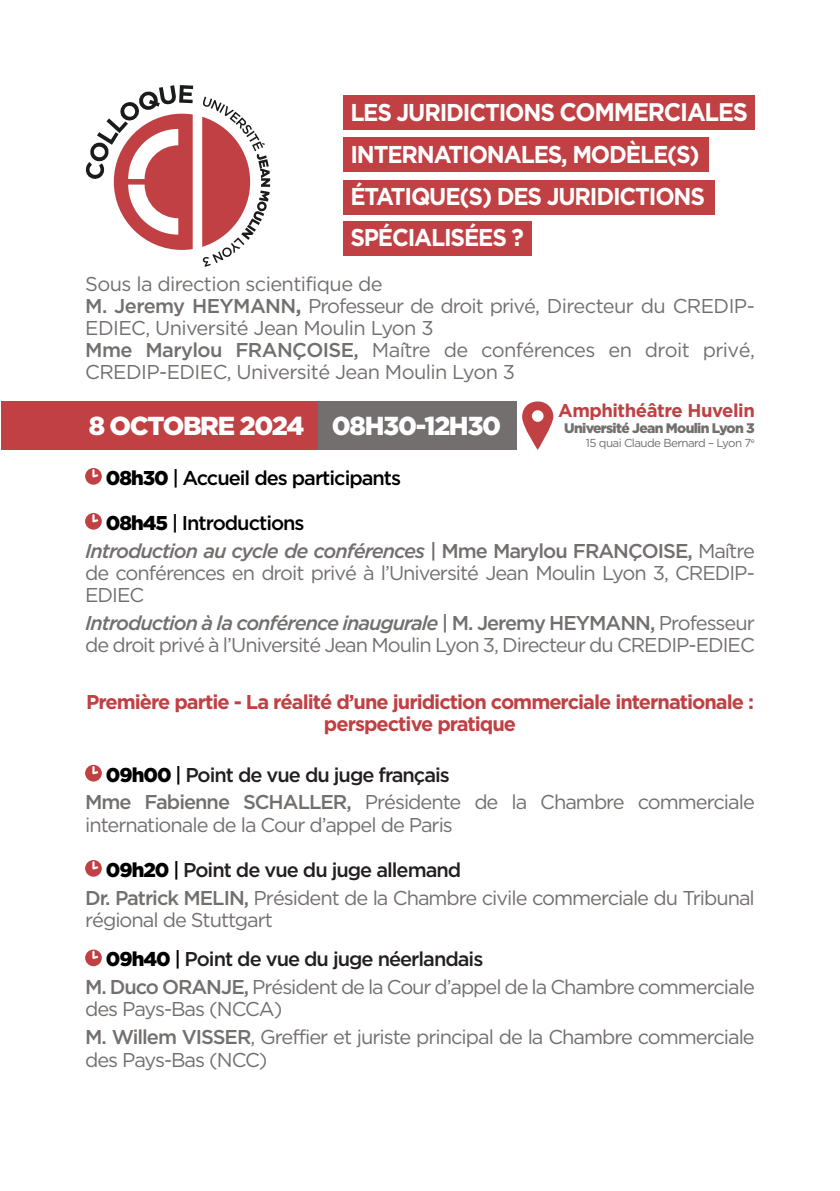
<style>
.page{position:relative;width:840px;height:1191px;background:#fff}
.page>*{position:absolute;margin:0;border:0;box-sizing:border-box;transform-origin:0 0}
.Date-Heure_Inter{font:900 26px "Gotham";letter-spacing:-.05em;color:#fff}
.TITRE{font:700 24.4px "Gotham";letter-spacing:-.05em;color:#fff;scale:.94 1}
.Sous-titre_Inter{font:20px/22.2px "Gotham";letter-spacing:-.05em;color:#736f6e}
.Adresse{font:20px/22px "Gotham";letter-spacing:-.03em;color:#736f6e}
.Sous-titre_Inter-2{font:500 20px "Gotham";letter-spacing:-.05em;color:#231f20}
.Sous-titre_Inter-3{font:700 20px/22.2px "Gotham";letter-spacing:-.05em;color:#c04043;text-align:center}
.Sous-titre_Inter-4{font:500 20px "Gotham";letter-spacing:-.05em;color:#000001}
.Contact{font:700 18.4px "Gotham";letter-spacing:-.025em;color:#c04043}
.Contact-2{font:900 13.8px "Gotham";letter-spacing:-.05em;color:#736f6e}
.Contact-3{font:11.6px "Gotham";letter-spacing:-.05em;color:#736f6e}
.s1{font-size:25.4px}
.s2{font-weight:500}
.s3{font-weight:700}
.s4{font-weight:900}
.s5{font-weight:500;font-style:italic}
.s6{font-weight:900;color:#000001}
.s7{color:#000001}
</style>
<div class="page">
<svg style="left:85px;top:468px;width:17px;height:17px"></svg>
<svg style="left:85px;top:513px;width:17px;height:16px"></svg>
<svg style="left:85px;top:765px;width:17px;height:16px"></svg>
<svg style="left:85px;top:860px;width:17px;height:16px"></svg>
<svg style="left:85px;top:949px;width:17px;height:17px"></svg>
<div style="left:1px;top:402px;width:317px;height:48px;background:#c04043"></div>
<div style="left:317px;top:402px;width:199px;height:48px;background:#736f6e"></div>
<div style="left:343px;top:96px;width:411px;height:34px;background:#c04043"></div>
<div style="left:343px;top:137px;width:365px;height:35px;background:#c04043"></div>
<svg style="left:85px;top:85px;width:108px;height:165px"></svg>
<svg style="left:202px;top:97px;width:68px;height:170px"></svg>
<svg style="left:522px;top:401px;width:31px;height:49px"></svg>
<div style="left:343px;top:180px;width:371px;height:35px;background:#c04043"></div>
<div style="left:343px;top:221px;width:189px;height:35px;background:#c04043"></div>
<p class="TITRE" style="left:350px;top:98px;width:424px">LES JURIDICTIONS <span class="s1">COMMERCIALES</span></p>
<p class="TITRE" style="left:350px;top:140px;width:373px">INTERNATIONALES, MODÈLE(S)</p>
<p class="TITRE" style="left:350px;top:182px;width:378px">ÉTATIQUE(S) DES JURIDICTIONS</p>
<p class="TITRE" style="left:350px;top:224px;width:186px">SPÉCIALISÉES ?</p>
<p class="Adresse" style="left:85px;top:273px;width:298px">Sous la direction scientifique de</p>
<p class="Adresse" style="left:85px;top:295px;width:670px"><span class="s2">M. Jeremy HEYMANN</span><span class="s3">,</span> Professeur de droit privé, Directeur du CREDIP-<br>EDIEC, Université Jean Moulin Lyon 3</p>
<p class="Adresse" style="left:85px;top:339px;width:670px"><span class="s2">Mme Marylou FRANÇOISE,</span> Maître de conférences en droit privé,<br>CREDIP-EDIEC, Université Jean Moulin Lyon 3</p>
<p class="Date-Heure_Inter" style="left:89px;top:411px;width:217px">8 OCTOBRE 2024</p>
<p class="Date-Heure_Inter" style="left:332px;top:411px;width:171px">08H30-12H30</p>
<p class="Contact" style="left:558px;top:399px;width:198px">Amphithéâtre Huvelin</p>
<p class="Contact-2" style="left:564px;top:420px;width:192px">Université Jean Moulin Lyon 3</p>
<p class="Contact-3" style="left:585px;top:436px;width:170px">15 quai Claude Bernard – Lyon 7<sup>e</sup></p>
<p class="Sous-titre_Inter-4" style="left:106px;top:466px;width:297px"><span class="s4">08h30</span> | Accueil des participants</p>
<p class="Sous-titre_Inter-4" style="left:106px;top:511px;width:200px"><span class="s4">08h45</span> | Introductions</p>
<p class="Sous-titre_Inter" style="left:85px;top:539px;width:670px;text-align:justify"><span class="s5">Introduction au cycle de conférences</span> <span class="s2">| Mme Marylou FRANÇOISE,</span> Maître de conférences en droit privé à l’Université Jean Moulin Lyon 3, CREDIP-EDIEC</p>
<p class="Sous-titre_Inter" style="left:85px;top:611px;width:670px"><span class="s5">Introduction à la conférence inaugurale</span> <span class="s2">| M. Jeremy HEYMANN,</span> Professeur de droit privé à l’Université Jean Moulin Lyon 3, Directeur du CREDIP-EDIEC</p>
<p class="Sous-titre_Inter-3" style="left:86px;top:690px;width:669px">Première partie - La réalité d’une juridiction commerciale internationale : perspective pratique</p>
<p class="Sous-titre_Inter-2" style="left:106px;top:763px;width:345px"><span class="s6">09h00</span> <span class="s7">|</span> Point de vue du juge français</p>
<p class="Sous-titre_Inter" style="left:85px;top:791px;width:670px"><span class="s2">Mme Fabienne SCHALLER,</span> Présidente de la Chambre commerciale internationale de la Cour d’appel de Paris</p>
<p class="Sous-titre_Inter-2" style="left:106px;top:858px;width:357px"><span class="s6">09h20</span> <span class="s7">|</span> Point de vue du juge allemand</p>
<p class="Sous-titre_Inter" style="left:85px;top:886px;width:671px"><span class="s2">Dr. Patrick MELIN,</span> Président de la Chambre civile commerciale du Tribunal régional de Stuttgart</p>
<p class="Sous-titre_Inter-2" style="left:106px;top:947px;width:379px"><span class="s6">09h40</span> <span class="s7">|</span> Point de vue du juge néerlandais</p>
<p class="Sous-titre_Inter" style="left:85px;top:975px;width:671px"><span class="s2">M. Duco ORANJE,</span> Président de la Cour d’appel de la Chambre commerciale des Pays-Bas (NCCA)</p>
<p class="Sous-titre_Inter" style="left:85px;top:1025px;width:670px"><span class="s2">M. Willem VISSER</span>, Greffier et juriste principal de la Chambre commerciale des Pays-Bas (NCC)</p>
</div>
